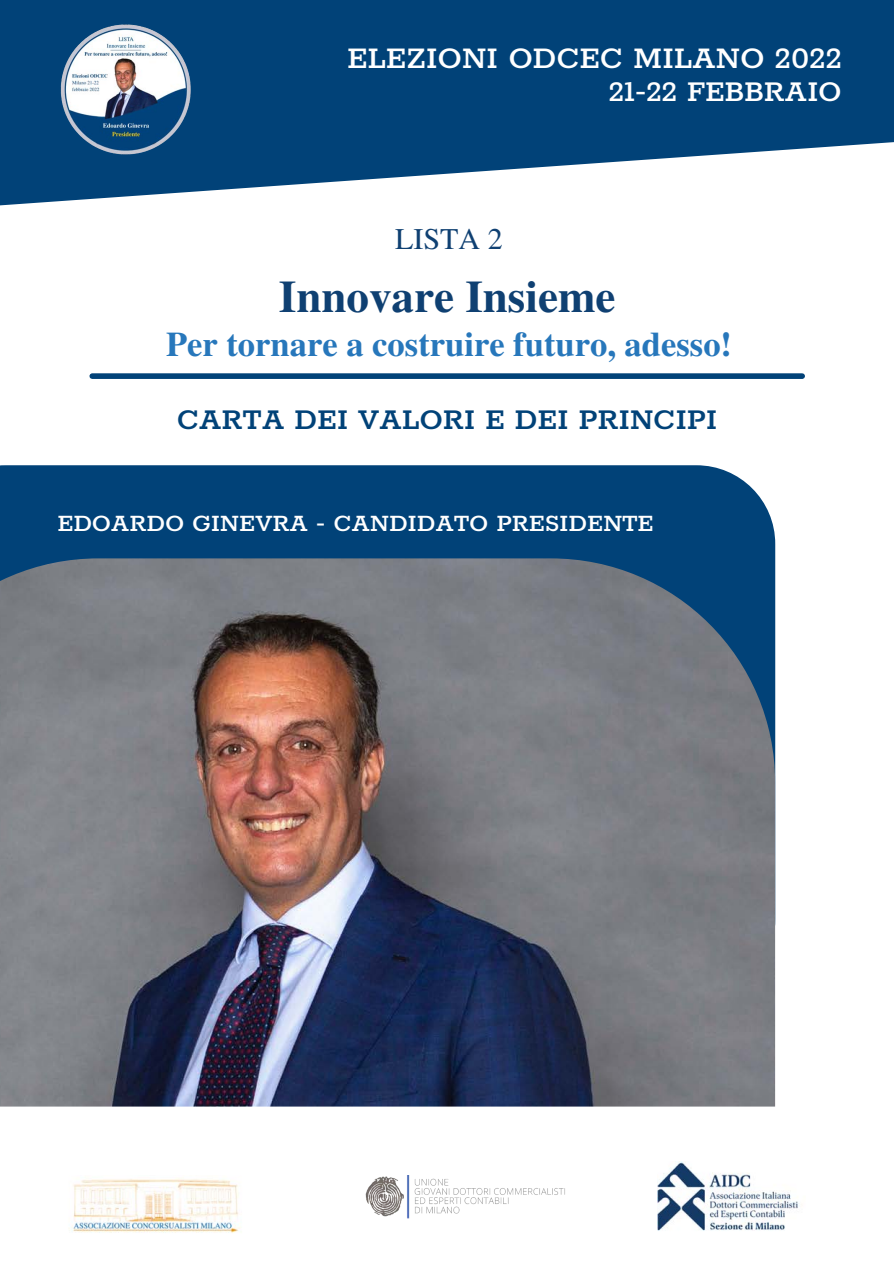
<style>
.page{position:relative;width:894px;height:1264px;background:#fff}
.page>*{position:absolute;margin:0;border:0;box-sizing:border-box;transform-origin:0 0}
.t1{font:700 45px "Te X Gyre Termes";color:#0f4072}
.t2{font:700 34.5px "Te X Gyre Termes";color:#2777bb}
.t3{font:500 34.5px "Rokkitt";letter-spacing:-.01em;color:#fff}
.t4{font:600 33px "Rokkitt";letter-spacing:-.01em;color:#014278}
.t5{font:500 33px "Rokkitt";letter-spacing:-.01em;color:#fff}
.t6{font:30px "Te X Gyre Termes";color:#0f4072}
.t7{font:500 27px "Rokkitt";letter-spacing:-.01em;color:#fff}
</style>
<div class="page">
<svg style="left:0;top:0;width:893px;height:206px;fill:#014278"></svg>
<div style="left:0;top:465px;width:775px;height:641px;background:#014278"></div>
<img style="left:0;top:558px;width:774px;height:548px">
<img style="left:69px;top:1178px;width:172px;height:55px">
<img style="left:365px;top:1175px;width:200px;height:44px">
<img style="left:657px;top:1161px;width:142px;height:70px">
<img style="left:51px;top:14px;width:150px;height:151px">
<div style="left:92px;top:373px;width:710px;height:6px;background:#014278"></div>
<p class="t3" style="left:347px;top:39px;width:496px">ELEZIONI ODCEC MILANO 2022</p>
<p class="t5" style="left:608px;top:74px;width:235px">21-22 FEBBRAIO</p>
<p class="t6" style="left:395px;top:218px;width:109px">LISTA 2</p>
<p class="t1" style="left:279px;top:262px;width:338px">Innovare Insieme</p>
<p class="t2" style="left:166px;top:317px;width:567px">Per tornare a costruire futuro, adesso!</p>
<p class="t4" style="left:177px;top:401px;width:542px">CARTA DEI VALORI E DEI PRINCIPI</p>
<p class="t7" style="left:57px;top:508px;width:597px">EDOARDO GINEVRA - CANDIDATO PRESIDENTE</p>
</div>
